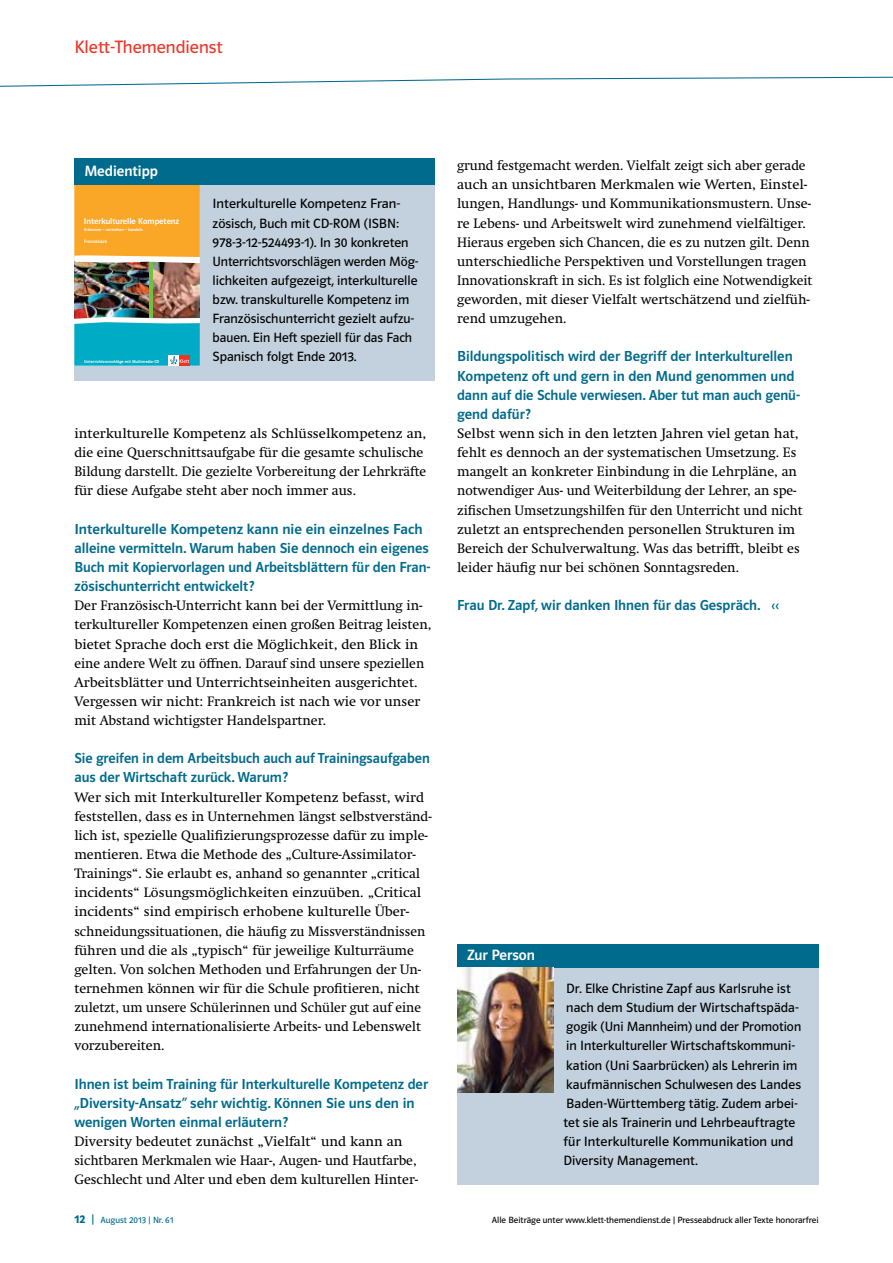
<style>
.page{position:relative;width:893px;height:1263px;background:#fff}
.page>*{position:absolute;margin:0;border:0;box-sizing:border-box;transform-origin:0 0}
.t1{font:18px "Polo ST11 K Buch";color:#ec372a}
.t2{font:15px/19.2px "Polo 22 K Krftg";color:#006b8d}
.t3{font:15px "Polo ST11 K Krftg";color:#fff}
.t4{font:13.5px/19.2px "Klett Swift";color:#000}
.t5{font:13.5px/19.2px "Polo ST11 K Buch";letter-spacing:.005em;color:#000}
.t6{font:9px "Polo ST11 K Buch";color:#000}
.t7{font:9px "Polo ST11 K Buch";color:#006b8d}
.t8{font:8.55px "Polo ST11 K Krftg";color:#fff}
.t9{font:4.65px "Polo ST11 K Krftg";color:#fff}
.t10{font:4.2px "Polo ST11 K Krftg";color:#fff}
.s1{font-family:"Klett Swift";font-weight:800;font-size:13.5px}
.s2{font-family:"Polo ST11 K Hfett";font-size:12px}
.s3{font-size:12px}
</style>
<div class="page">
<svg style="left:0;top:76px;width:893px;height:11px"></svg>
<div style="left:74px;top:159px;width:361px;height:222px;background:#c2d1dd"></div>
<img style="left:74px;top:263px;width:126px;height:50px">
<hr style="left:149px;top:255px;width:4px;height:71px;background:#72bf44">
<div style="left:74px;top:320px;width:126px;height:46px;background:#00abc5"></div>
<svg style="left:74px;top:313px;width:126px;height:14px"></svg>
<div style="left:168px;top:355px;width:11px;height:11px;background:#fff"></div>
<div style="left:179px;top:355px;width:11px;height:11px;background:#ee3524"></div>
<svg style="left:170px;top:356px;width:19px;height:9px"></svg>
<svg style="left:74px;top:185px;width:126px;height:78px;background:#f9ac39"></svg>
<div style="left:74px;top:159px;width:361px;height:26px;background:#006b8d"></div>
<div style="left:457px;top:961px;width:362px;height:223px;background:#c2d1dd"></div>
<div style="left:457px;top:944px;width:362px;height:23px;background:#006b8d"></div>
<img style="left:457px;top:967px;width:96px;height:125px">
<h1 class="t1" style="left:74px;top:37px;width:150px">Klett-Themendienst</h1>
<p class="t3" style="left:84px;top:163px;width:75px">Medientipp</p>
<p class="t8" style="left:84px;top:216px;width:97px">Interkulturelle Kompetenz</p>
<p class="t10" style="left:84px;top:228px;width:60px">Erkennen – verstehen – handeln</p>
<p class="t9" style="left:84px;top:238px;width:25px">Französisch</p>
<p class="t10" style="left:84px;top:359px;width:77px">Unterrichtsvorschläge mit Multimedia-CD</p>
<p class="t5" style="left:213px;top:194px;width:207px">Interkulturelle Kompetenz Fran&shy;zösisch, Buch mit CD-ROM (ISBN:<br>978-3-12-524493-1). In 30 konkreten Unterrichtsvorschlägen werden Mög&shy;lichkeiten aufgezeigt, interkulturelle bzw. transkulturelle Kompetenz im Französischunterricht gezielt aufzu&shy;bauen. Ein Heft speziell für das Fach Spanisch folgt Ende 2013.</p>
<p class="t4" style="left:74px;top:424px;width:353px">interkulturelle Kompetenz als Schlüsselkompetenz an, die eine Querschnittsaufgabe für die gesamte schulische Bildung darstellt. Die gezielte Vorbereitung der Lehrkräfte für diese Aufgabe steht aber noch immer aus.</p>
<p class="t2" style="left:74px;top:519px;width:358px">Interkulturelle Kompetenz kann nie ein einzelnes Fach alleine vermitteln. Warum haben Sie dennoch ein eigenes Buch mit Kopiervorlagen und Arbeitsblättern für den Fran&shy;zösischunterricht entwickelt?</p>
<p class="t4" style="left:74px;top:596px;width:359px">Der Französisch-Unterricht kann bei der Vermittlung in&shy;terkultureller Kompetenzen einen großen Beitrag leisten, bietet Sprache doch erst die Möglichkeit, den Blick in eine andere Welt zu öffnen. Darauf sind unsere speziellen Arbeitsblätter und Unterrichtseinheiten ausgerichtet.<br>Vergessen wir nicht: Frankreich ist nach wie vor unser mit Abstand wichtigster Handelspartner.</p>
<p class="t2" style="left:74px;top:749px;width:357px">Sie greifen in dem Arbeitsbuch auch auf Trainingsaufgaben aus der Wirtschaft zurück. Warum?</p>
<p class="t4" style="left:74px;top:787px;width:359px">Wer sich mit Interkultureller Kompetenz befasst, wird feststellen, dass es in Unternehmen längst selbstverständ&shy;lich ist, spezielle Qualifizierungsprozesse dafür zu imple&shy;mentieren. Etwa die Methode des „Culture-Assimilator-Trainings“. Sie erlaubt es, anhand so genannter „critical incidents“ Lösungsmöglichkeiten einzuüben. „Critical incidents“ sind empirisch erhobene kulturelle Über&shy;schneidungssituationen, die häufig zu Missverständnissen führen und die als „typisch“ für jeweilige Kulturräume gelten. Von solchen Methoden und Erfahrungen der Un&shy;ternehmen können wir für die Schule profitieren, nicht zuletzt, um unsere Schülerinnen und Schüler gut auf eine zunehmend internationalisierte Arbeits- und Lebenswelt vorzubereiten.</p>
<p class="t2" style="left:74px;top:1074px;width:355px">Ihnen ist beim Training für Interkulturelle Kompetenz der „Diversity-Ansatz“ sehr wichtig. Können Sie uns den in wenigen Worten einmal erläutern?</p>
<p class="t4" style="left:74px;top:1132px;width:345px">Diversity bedeutet zunächst „Vielfalt“ und kann an sichtbaren Merkmalen wie Haar-, Augen- und Hautfarbe,<br>Geschlecht und Alter und eben dem kulturellen Hinter-</p>
<p class="t4" style="left:457px;top:156px;width:357px">grund festgemacht werden. Vielfalt zeigt sich aber gerade auch an unsichtbaren Merkmalen wie Werten, Einstel&shy;lungen, Handlungs- und Kommunikationsmustern. Unse&shy;re Lebens- und Arbeitswelt wird zunehmend vielfältiger.<br>Hieraus ergeben sich Chancen, die es zu nutzen gilt. Denn unterschiedliche Perspektiven und Vorstellungen tragen Innovationskraft in sich. Es ist folglich eine Notwendigkeit geworden, mit dieser Vielfalt wertschätzend und zielfüh&shy;rend umzugehen.</p>
<p class="t2" style="left:457px;top:347px;width:344px">Bildungspolitisch wird der Begriff der Interkulturellen Kompetenz oft und gern in den Mund genommen und dann auf die Schule verwiesen. Aber tut man auch genü&shy;gend dafür?</p>
<p class="t4" style="left:457px;top:424px;width:347px">Selbst wenn sich in den letzten Jahren viel getan hat, fehlt es dennoch an der systematischen Umsetzung. Es mangelt an konkreter Einbindung in die Lehrpläne, an notwendiger Aus- und Weiterbildung der Lehrer, an spe&shy;zifischen Umsetzungshilfen für den Unterricht und nicht zuletzt an entsprechenden personellen Strukturen im Bereich der Schulverwaltung. Was das betrifft, bleibt es leider häufig nur bei schönen Sonntagsreden.</p>
<p class="t2" style="left:457px;top:596px;width:324px">Frau Dr. Zapf, wir danken Ihnen für das Gespräch. <span class="s1">‹‹</span></p>
<p class="t3" style="left:467px;top:947px;width:70px">Zur Person</p>
<p class="t5" style="left:563px;top:979px;width:239px">Dr. Elke Christine Zapf aus Karlsruhe ist nach dem Studium der Wirtschaftspäda&shy;gogik (Uni Mannheim) und der Promotion in Interkultureller Wirtschaftskommuni&shy;kation (Uni Saarbrücken) als Lehrerin im kaufmännischen Schulwesen des Landes Baden-Württemberg tätig. Zudem arbei&shy;tet sie als Trainerin und Lehrbeauftragte für Interkulturelle Kommunikation und Diversity Management.</p>
<p class="t7" style="left:74px;top:1215px;width:100px"><span class="s2">12</span> <span class="s3">|</span> August 2013 | Nr. 61</p>
<p class="t6" style="left:492px;top:1215px;width:328px">Alle Beiträge unter www.klett-themendienst.de | Presseabdruck aller Texte honorarfrei</p>
</div>
